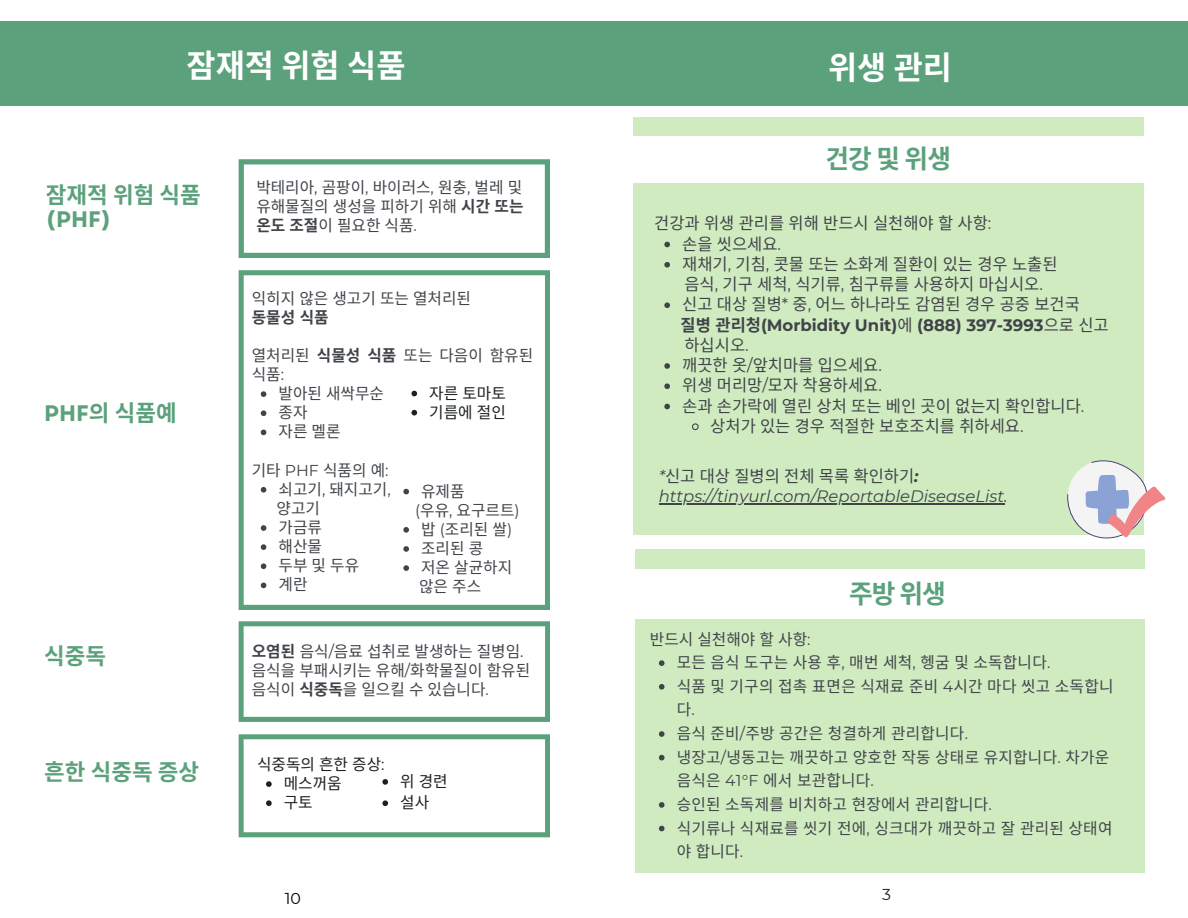
<style>
.page{position:relative;width:1188px;height:918px;background:#fff}
.page>*{position:absolute;margin:0;border:0;box-sizing:border-box;transform-origin:0 0}
.t1{font:700 31.65px "Noto Sans CJ Ksc";color:#fff}
.t2{font:700 25.8px "Noto Sans CJ Ksc";letter-spacing:-.03em;color:#5ba17b}
.t3{font:700 22.5px/23.7px "Noto Sans CJ Ksc";color:#5ba17b}
.t4{font:16.5px/20.2px "Noto Sans CJ Ksc";color:#404449}
.t5{font:italic 16.5px "Montserrat";color:#404449}
.t6{font:700 16.5px "Montserrat";color:#404449}
.t7{font:15.75px/19.2px "Noto Sans CJ Ksc";color:#404449}
.t8{font:15.75px "Noto Sans CJ Ksc";color:#1c2120}
.t9{font:700 15.75px "Noto Sans CJ Ksc";color:#404449}
.t10{font:15.75px "Montserrat";color:#000}
.t11{font:15.75px "Montserrat";color:#1c2120}
.s1{font-family:"Garet"}
.s2{font-family:"Montserrat"}
.s3{font-weight:700}
.s4{font-family:"Noto Sans CJ Ksc"}
.s5{font-family:"Noto Sans CJ Ksc";font-weight:400}
.s6{font-family:"Montserrat";font-style:italic}
.s7{font-family:"Montserrat";font-weight:700;font-style:italic}
</style>
<div class="page">
<div style="left:635px;top:549px;width:510px;height:323px;background:#d0ebc0"></div>
<div style="left:635px;top:570px;width:510px;height:49px;background:#fff"></div>
<div style="left:633px;top:117px;width:511px;height:418px;background:#d0ebc0"></div>
<div style="left:628px;top:136px;width:519px;height:47px;background:#fff"></div>
<div style="left:0;top:21px;width:594px;height:85px;background:#5ba17b"></div>
<div style="left:594px;top:21px;width:594px;height:85px;background:#5ba17b"></div>
<svg style="left:239px;top:159px;width:311px;height:99px"></svg>
<svg style="left:239px;top:621px;width:311px;height:101px"></svg>
<svg style="left:239px;top:270px;width:311px;height:340px"></svg>
<svg style="left:1067px;top:460px;width:99px;height:79px"></svg>
<svg style="left:659px;top:660px;width:6px;height:6px"></svg>
<svg style="left:659px;top:684px;width:6px;height:6px"></svg>
<svg style="left:659px;top:731px;width:6px;height:6px"></svg>
<svg style="left:659px;top:755px;width:6px;height:5px"></svg>
<svg style="left:659px;top:802px;width:6px;height:6px"></svg>
<svg style="left:659px;top:826px;width:6px;height:5px"></svg>
<svg style="left:664px;top:242px;width:6px;height:5px"></svg>
<svg style="left:664px;top:262px;width:6px;height:6px"></svg>
<svg style="left:664px;top:302px;width:6px;height:6px"></svg>
<svg style="left:664px;top:363px;width:6px;height:6px"></svg>
<svg style="left:664px;top:383px;width:6px;height:6px"></svg>
<svg style="left:664px;top:404px;width:6px;height:5px"></svg>
<svg style="left:692px;top:423px;width:7px;height:8px"></svg>
<svg style="left:239px;top:734px;width:311px;height:103px"></svg>
<svg style="left:411px;top:391px;width:6px;height:5px"></svg>
<svg style="left:411px;top:410px;width:6px;height:5px"></svg>
<svg style="left:261px;top:391px;width:5px;height:6px"></svg>
<svg style="left:261px;top:410px;width:5px;height:6px"></svg>
<svg style="left:261px;top:430px;width:5px;height:5px"></svg>
<svg style="left:261px;top:487px;width:5px;height:6px"></svg>
<svg style="left:261px;top:525px;width:5px;height:6px"></svg>
<svg style="left:261px;top:544px;width:5px;height:6px"></svg>
<svg style="left:261px;top:563px;width:5px;height:6px"></svg>
<svg style="left:261px;top:583px;width:5px;height:5px"></svg>
<svg style="left:403px;top:489px;width:6px;height:5px"></svg>
<svg style="left:403px;top:527px;width:6px;height:6px"></svg>
<svg style="left:403px;top:546px;width:6px;height:6px"></svg>
<svg style="left:403px;top:565px;width:6px;height:6px"></svg>
<hr style="left:659px;top:504px;width:345px;height:1px;background:#404449">
<h3 class="t1" style="left:187px;top:41px;width:220px">잠재적 위험 식품</h3>
<p class="t1" style="left:828px;top:43px;width:126px">위생 관리</p>
<p class="t2" style="left:825px;top:138px;width:127px">건강및위생</p>
<h1 class="t3" style="left:46px;top:182px;width:156px">잠재적 위험 식품 <span class="s1">(PHF)</span></h1>
<p class="t3" style="left:44px;top:400px;width:134px"><span class="s1">PHF</span>의 식품예</p>
<p class="t7" style="left:256px;top:177px;width:269px;text-align:justify">박테리아<span class="s2">,</span> 곰팡이<span class="s2">,</span> 바이러스<span class="s2">,</span> 원충<span class="s2">,</span> 벌레 및 유해물질의 생성을 피하기 위해 <span class="s3">시간 또는 온도 조절</span>이 필요한 식품<span class="s2">.</span></p>
<p class="t7" style="left:252px;top:287px;width:221px">익히지 않은 생고기 또는 열처리된</p>
<p class="t9" style="left:252px;top:304px;width:78px">동물성 식품</p>
<p class="t7" style="left:252px;top:345px;width:110px">열처리된 <span class="s3">식물성</span></p>
<p class="t7" style="left:367px;top:345px;width:167px"><span class="s3">식품</span> 또는 다음이 함유된</p>
<p class="t7" style="left:279px;top:364px;width:107px;text-indent:-27px">식품<span class="s2">:<br></span>발아된 새싹무순 종자</p>
<p class="t7" style="left:279px;top:421px;width:64px">자른 멜론</p>
<p class="t7" style="left:252px;top:459px;width:138px">기타 <span class="s2">PHF</span> 식품의 예<span class="s2">:</span></p>
<p class="t7" style="left:279px;top:479px;width:114px">쇠고기<span class="s2">,</span> 돼지고기<span class="s2">,</span></p>
<h2 class="t7" style="left:277px;top:498px;width:47px">양고기 가금류</h2>
<p class="t7" style="left:279px;top:536px;width:45px">해산물</p>
<h2 class="t7" style="left:279px;top:555px;width:82px">두부 및 두유</h2>
<p class="t7" style="left:279px;top:574px;width:30px">계란</p>
<p class="t8" style="left:429px;top:380px;width:78px">자른 토마토</p>
<p class="t8" style="left:429px;top:399px;width:78px">기름에 절인</p>
<p class="t7" style="left:421px;top:480px;width:45px">유제품</p>
<p class="t7" style="left:415px;top:500px;width:106px"><span class="s2">(</span>우유<span class="s2">,</span> 요구르트<span class="s2">)</span></p>
<p class="t7" style="left:421px;top:519px;width:93px">밥 <span class="s2">(</span>조리된 쌀<span class="s2">)</span></p>
<p class="t7" style="left:421px;top:538px;width:64px">조리된 콩</p>
<p class="t7" style="left:421px;top:557px;width:93px">저온 살균하지</p>
<p class="t7" style="left:419px;top:576px;width:64px">않은 주스</p>
<h4 class="t4" style="left:654px;top:212px;width:339px">건강과 위생 관리를 위해 반드시 실천해야 할 사항<span class="s2">:</span></h4>
<p class="t4" style="left:682px;top:233px;width:377px">손을 씻으세요<span class="s2">.<br></span>재채기<span class="s2">,</span> 기침<span class="s2">,</span> 콧물 또는 소화계 질환이 있는 경우 노출된</p>
<p class="t4" style="left:684px;top:273px;width:360px">음식<span class="s2">,</span> 기구 세척<span class="s2">,</span> 식기류<span class="s2">,</span> 침구류를 사용하지 마십시오<span class="s2">.</span></p>
<p class="t4" style="left:682px;top:293px;width:399px">신고 대상 질병<span class="s2">*</span> 중<span class="s2">,</span> 어느 하나라도 감염된 경우 공중 보건국</p>
<p class="t6" style="left:681px;top:315px;width:430px"><span class="s4">질병 관리청</span>(Morbidity Unit)<span class="s5">에</span> (888) 397-3993<span class="s5">으로 신고</span></p>
<p class="t4" style="left:684px;top:334px;width:66px">하십시오<span class="s2">.</span></p>
<p class="t4" style="left:682px;top:354px;width:201px">깨끗한 옷<span class="s2">/</span>앞치마를 입으세요<span class="s2">.</span></p>
<p class="t4" style="left:682px;top:374px;width:201px">위생 머리망<span class="s2">/</span>모자 착용하세요<span class="s2">.</span></p>
<p class="t4" style="left:682px;top:395px;width:404px">손과 손가락에 열린 상처 또는 베인 곳이 없는지 확인합니다<span class="s2">.</span></p>
<p class="t4" style="left:710px;top:415px;width:315px">상처가 있는 경우 적절한 보호조치를 취하세요<span class="s2">.</span></p>
<p class="t4" style="left:659px;top:465px;width:261px"><span class="s6">*</span>신고 대상 질병의 전체 목록 확인하기<span class="s7">:</span></p>
<p class="t5" style="left:659px;top:487px;width:350px">https://tinyurl.com/ReportableDiseaseList.</p>
<h1 class="t2" style="left:849px;top:573px;width:98px">주방 위생</h1>
<h3 class="t3" style="left:44px;top:643px;width:63px">식중독</h3>
<p class="t3" style="left:44px;top:758px;width:156px">흔한 식중독 증상</p>
<p class="t7" style="left:252px;top:640px;width:273px"><span class="s3">오염된</span> 음식<span class="s2">/</span>음료 섭취로 발생하는 질병임<span class="s2">.</span></p>
<p class="t7" style="left:252px;top:660px;width:280px">음식을 부패시키는 유해<span class="s2">/</span>화학물질이 함유된</p>
<p class="t7" style="left:252px;top:679px;width:239px">음식이 <span class="s3">식중독</span>을 일으킬 수 있습니다<span class="s2">.</span></p>
<p class="t8" style="left:257px;top:752px;width:129px">식중독의 흔한 증상<span class="s2">:</span></p>
<p class="t8" style="left:284px;top:771px;width:59px">메스꺼움</p>
<p class="t8" style="left:284px;top:790px;width:30px">구토</p>
<p class="t8" style="left:400px;top:769px;width:49px">위 경련</p>
<p class="t8" style="left:400px;top:790px;width:30px">설사</p>
<p class="t7" style="left:650px;top:628px;width:162px">반드시 실천해야 할 사항<span class="s2">:</span></p>
<h3 class="t7" style="left:677px;top:652px;width:375px">모든 음식 도구는 사용 후<span class="s2">,</span> 매번 세척<span class="s2">,</span> 헹굼 및 소독합니다<span class="s2">.</span></h3>
<p class="t7" style="left:677px;top:676px;width:438px">식품 및 기구의 접촉 표면은 식재료 준비 <span class="s2">4</span>시간 마다 씻고 소독합니</p>
<p class="t7" style="left:677px;top:697px;width:293px;line-height:23.7px">다<span class="s2">.<br></span>음식 준비<span class="s2">/</span>주방 공간은 청결하게 관리합니다<span class="s2">.</span></p>
<p class="t7" style="left:677px;top:747px;width:434px">냉장고<span class="s2">/</span>냉동고는 깨끗하고 양호한 작동 상태로 유지합니다<span class="s2">.</span> 차가운</p>
<p class="t7" style="left:677px;top:768px;width:317px;line-height:23.7px">음식은 <span class="s2">41°F</span> 에서 보관합니다<span class="s2">.<br></span>승인된 소독제를 비치하고 현장에서 관리합니다<span class="s2">.</span></p>
<p class="t7" style="left:677px;top:817px;width:437px">식기류나 식재료를 씻기 전에<span class="s2">,</span> 싱크대가 깨끗하고 잘 관리된 상태여</p>
<p class="t7" style="left:677px;top:841px;width:68px">야 합니다<span class="s2">.</span></p>
<p class="t10" style="left:285px;top:889px;width:18px">10</p>
<p class="t11" style="left:882px;top:885px;width:10px">3</p>
</div>
